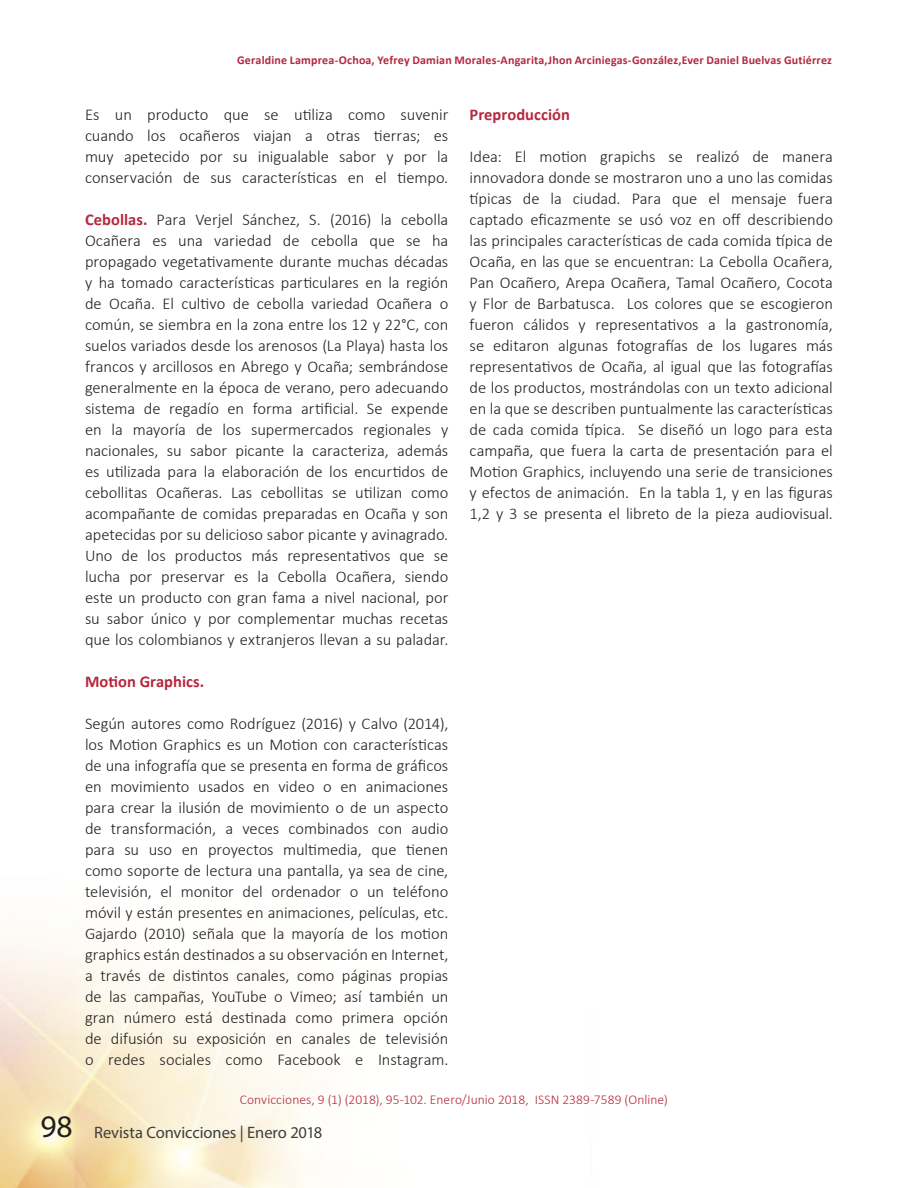
<style>
.page{position:relative;width:918px;height:1188px;background:#fff}
.page>*{position:absolute;margin:0;border:0;box-sizing:border-box;transform-origin:0 0}
.Sub2{font:300 16.5px/21px "Calibri";letter-spacing:-.005em;color:#231f20;text-align:justify}
.t1{font:16.5px "Myriad Pro";letter-spacing:-.005em;color:#3e3e3f}
.Sub2-2{font:700 16.5px "Calibri";letter-spacing:.005em;color:#b5283e}
.Sub2-3{font:300 13.5px "Calibri";letter-spacing:.005em;color:#b5283e}
.autor{font:700 12px "Calibri";letter-spacing:.015em;color:#b5283e}
.s1{font-weight:700;color:#b5283e}
.s2{font-size:31.5px;color:#231f20}
</style>
<div class="page">
<img style="left:0;top:936px;width:311px;height:252px">
<p class="autor" style="left:237px;top:53px;width:596px">Geraldine Lamprea-Ochoa, Yefrey Damian Morales-Angarita,Jhon Arciniegas-González,Ever Daniel Buelvas Gutiérrez</p>
<p class="Sub2" style="left:85px;top:104px;width:365px">Es un producto que se utiliza como suvenir cuando los ocañeros viajan a otras tierras; es muy apetecido por su inigualable sabor y por la conservación de sus características en el tiempo.</p>
<p class="Sub2" style="left:85px;top:209px;width:365px"><span class="s1">Cebollas.</span> Para Verjel Sánchez, S. (2016) la cebolla Ocañera es una variedad de cebolla que se ha propagado vegetativamente durante muchas décadas y ha tomado características particulares en la región de Ocaña. El cultivo de cebolla variedad Ocañera o común, se siembra en la zona entre los 12 y 22°C, con suelos variados desde los arenosos (La Playa) hasta los francos y arcillosos en Abrego y Ocaña; sembrándose generalmente en la época de verano, pero adecuando sistema de regadío en forma artificial. Se expende en la mayoría de los supermercados regionales y nacionales, su sabor picante la caracteriza, además es utilizada para la elaboración de los encurtidos de cebollitas Ocañeras. Las cebollitas se utilizan como acompañante de comidas preparadas en Ocaña y son apetecidas por su delicioso sabor picante y avinagrado.</p>
<p class="Sub2" style="left:85px;top:545px;width:365px">Uno de los productos más representativos que se lucha por preservar es la Cebolla Ocañera, siendo este un producto con gran fama a nivel nacional, por su sabor único y por complementar muchas recetas que los colombianos y extranjeros llevan a su paladar.</p>
<p class="Sub2-2" style="left:85px;top:671px;width:121px">Motion Graphics.</p>
<p class="Sub2" style="left:85px;top:713px;width:365px">Según autores como Rodríguez (2016) y Calvo (2014), los Motion Graphics es un Motion con características de una infografía que se presenta en forma de gráficos en movimiento usados en video o en animaciones para crear la ilusión de movimiento o de un aspecto de transformación, a veces combinados con audio para su uso en proyectos multimedia, que tienen como soporte de lectura una pantalla, ya sea de cine, televisión, el monitor del ordenador o un teléfono móvil y están presentes en animaciones, películas, etc.</p>
<p class="Sub2" style="left:85px;top:923px;width:365px">Gajardo (2010) señala que la mayoría de los motion graphics están destinados a su observación en Internet, a través de distintos canales, como páginas propias de las campañas, YouTube o Vimeo; así también un gran número está destinada como primera opción de difusión su exposición en canales de televisión o redes sociales como Facebook e Instagram.</p>
<p class="Sub2-2" style="left:470px;top:104px;width:102px">Preproducción</p>
<p class="Sub2" style="left:470px;top:146px;width:365px">Idea: El motion grapichs se realizó de manera innovadora donde se mostraron uno a uno las comidas típicas de la ciudad. Para que el mensaje fuera captado eficazmente se usó voz en off describiendo las principales características de cada comida típica de Ocaña, en las que se encuentran: La Cebolla Ocañera, Pan Ocañero, Arepa Ocañera, Tamal Ocañero, Cocota y Flor de Barbatusca. Los colores que se escogieron fueron cálidos y representativos a la gastronomía, se editaron algunas fotografías de los lugares más representativos de Ocaña, al igual que las fotografías de los productos, mostrándolas con un texto adicional en la que se describen puntualmente las características de cada comida típica. Se diseñó un logo para esta campaña, que fuera la carta de presentación para el Motion Graphics, incluyendo una serie de transiciones y efectos de animación. En la tabla 1, y en las figuras 1,2 y 3 se presenta el libreto de la pieza audiovisual.</p>
<p class="Sub2-3" style="left:240px;top:1091px;width:430px">Convicciones, 9 (1) (2018), 95-102. Enero/Junio 2018, ISSN 2389-7589 (Online)</p>
<p class="t1" style="left:40px;top:1122px;width:283px"><span class="s2">98</span> Revista Convicciones | Enero 2018</p>
</div>
